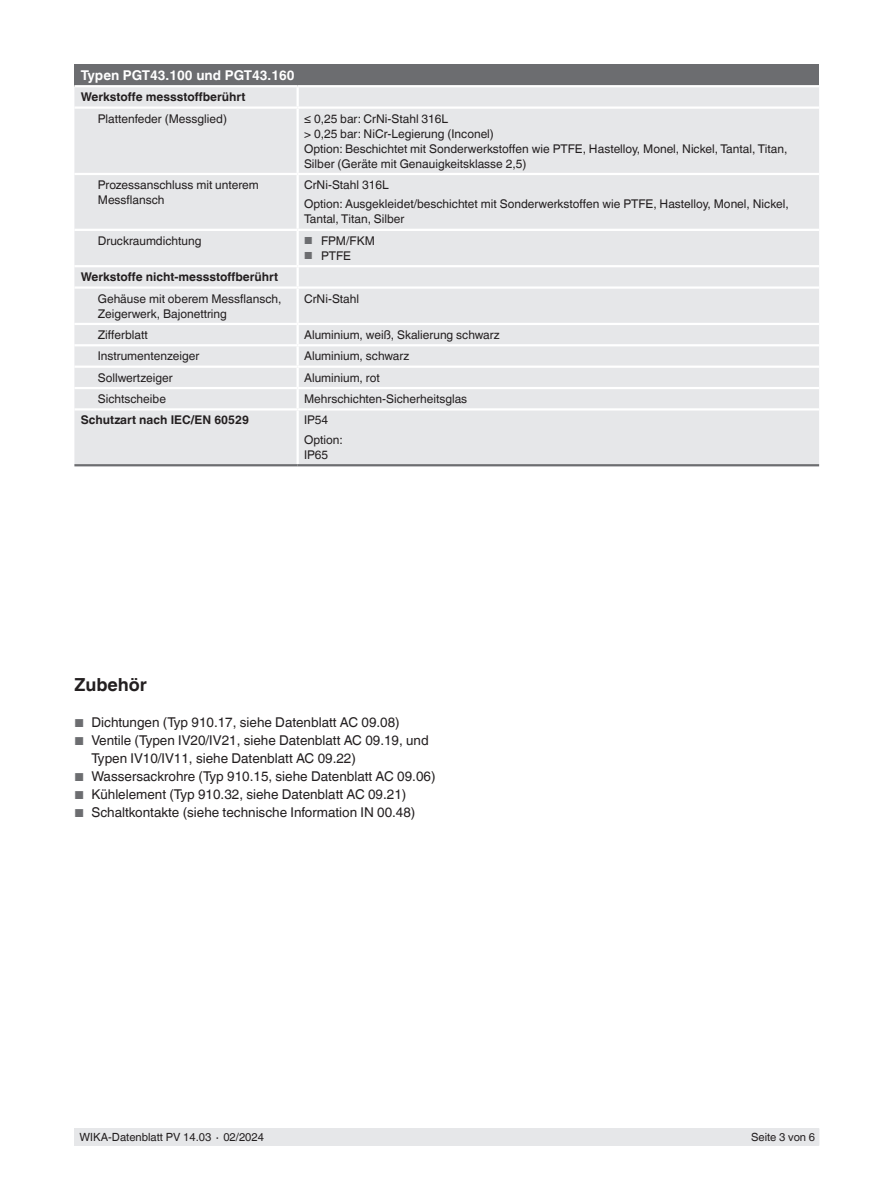
<style>
.page{position:relative;width:893px;height:1188px;background:#fff}
.page>*{position:absolute;margin:0;border:0;box-sizing:border-box;transform-origin:0 0}
.t1{font:700 18px "Helvetica World";color:#231f20}
.t2{font:13.5px/18px "Helvetica World";color:#231f20}
.t3{font:700 13.5px "Helvetica World";color:#fff}
.t4{font:12px/15px "Helvetica World";color:#231f20}
.t5{font:700 12px "Helvetica World";color:#231f20}
.t6{font:11.25px "Helvetica World";color:#231f20}
.s1{font-size:10.2px;color:#6c6d70}
.s2{font-size:11.55px;color:#6c6d70}
</style>
<div class="page">
<div style="left:75px;top:1128px;width:744px;height:17px;background:#e6e7e9"></div>
<div style="left:74px;top:64px;width:745px;height:22px;background:#6c6d70"></div>
<div style="left:74px;top:87px;width:745px;height:377px;background:#e6e7e9"></div>
<hr style="left:74px;top:85px;width:224px;height:2px;background:#fff">
<hr style="left:298px;top:85px;width:521px;height:2px;background:#fff">
<hr style="left:74px;top:408px;width:224px;height:3px;background:#fff">
<hr style="left:298px;top:408px;width:521px;height:3px;background:#fff">
<hr style="left:297px;top:411px;width:2px;height:53px;background:#fff">
<svg style="left:297px;top:87px;width:2px;height:19px"></svg>
<hr style="left:74px;top:106px;width:224px;height:3px;background:#fff">
<hr style="left:298px;top:106px;width:521px;height:3px;background:#fff">
<hr style="left:297px;top:109px;width:2px;height:64px;background:#fff">
<hr style="left:74px;top:173px;width:224px;height:2px;background:#fff">
<hr style="left:298px;top:173px;width:521px;height:2px;background:#fff">
<hr style="left:297px;top:175px;width:2px;height:54px;background:#fff">
<hr style="left:74px;top:229px;width:224px;height:2px;background:#fff">
<hr style="left:298px;top:229px;width:521px;height:2px;background:#fff">
<hr style="left:297px;top:231px;width:2px;height:34px;background:#fff">
<hr style="left:74px;top:265px;width:224px;height:2px;background:#fff">
<hr style="left:298px;top:265px;width:521px;height:2px;background:#fff">
<svg style="left:297px;top:267px;width:2px;height:19px"></svg>
<hr style="left:74px;top:286px;width:224px;height:3px;background:#fff">
<hr style="left:298px;top:286px;width:521px;height:3px;background:#fff">
<hr style="left:297px;top:289px;width:2px;height:34px;background:#fff">
<hr style="left:74px;top:323px;width:224px;height:2px;background:#fff">
<hr style="left:298px;top:323px;width:521px;height:2px;background:#fff">
<svg style="left:297px;top:325px;width:2px;height:19px"></svg>
<hr style="left:74px;top:344px;width:224px;height:2px;background:#fff">
<hr style="left:298px;top:344px;width:521px;height:2px;background:#fff">
<hr style="left:297px;top:346px;width:2px;height:20px;background:#fff">
<hr style="left:74px;top:366px;width:224px;height:2px;background:#fff">
<hr style="left:298px;top:366px;width:521px;height:2px;background:#fff">
<hr style="left:74px;top:387px;width:224px;height:2px;background:#fff">
<hr style="left:298px;top:387px;width:521px;height:2px;background:#fff">
<svg style="left:297px;top:368px;width:2px;height:40px"></svg>
<hr style="left:74px;top:464px;width:224px;height:2px;background:#6c6d70">
<hr style="left:298px;top:464px;width:521px;height:2px;background:#6c6d70">
<p class="t3" style="left:81px;top:67px;width:215px">Typen PGT43.100 und PGT43.160</p>
<p class="t5" style="left:81px;top:90px;width:166px">Werkstoffe messstoffberührt</p>
<p class="t4" style="left:98px;top:111px;width:131px">Plattenfeder (Messglied)</p>
<p class="t4" style="left:304px;top:111px;width:485px">≤ 0,25 bar: CrNi-Stahl 316L<br>&gt; 0,25 bar: NiCr-Legierung (Inconel)<br>Option: Beschichtet mit Sonderwerkstoffen wie PTFE, Hastelloy, Monel, Nickel, Tantal, Titan, Silber (Geräte mit Genauigkeitsklasse 2,5)</p>
<p class="t4" style="left:98px;top:177px;width:163px">Prozessanschluss mit unterem<br>Messflansch</p>
<p class="t4" style="left:304px;top:175px;width:486px;line-height:19.5px">CrNi-Stahl 316L<br>Option: Ausgekleidet/beschichtet mit Sonderwerkstoffen wie PTFE, Hastelloy, Monel, Nickel,</p>
<p class="t4" style="left:304px;top:212px;width:102px">Tantal, Titan, Silber</p>
<p class="t4" style="left:98px;top:233px;width:105px">Druckraumdichtung</p>
<p class="t4" style="left:304px;top:233px;width:72px"><span class="s1">■</span> FPM/FKM</p>
<p class="t4" style="left:304px;top:248px;width:49px"><span class="s1">■</span> PTFE</p>
<p class="t5" style="left:81px;top:270px;width:199px">Werkstoffe nicht-messstoffberührt</p>
<p class="t4" style="left:98px;top:291px;width:185px">Gehäuse mit oberem Messflansch,<br>Zeigerwerk, Bajonettring</p>
<p class="t4" style="left:304px;top:291px;width:57px">CrNi-Stahl</p>
<p class="t4" style="left:98px;top:327px;width:51px">Zifferblatt</p>
<p class="t4" style="left:304px;top:327px;width:197px">Aluminium, weiß, Skalierung schwarz</p>
<p class="t4" style="left:98px;top:349px;width:103px">Instrumentenzeiger</p>
<p class="t4" style="left:304px;top:349px;width:107px">Aluminium, schwarz</p>
<p class="t4" style="left:98px;top:370px;width:76px">Sollwertzeiger</p>
<p class="t4" style="left:304px;top:370px;width:77px">Aluminium, rot</p>
<p class="t4" style="left:98px;top:391px;width:70px">Sichtscheibe</p>
<p class="t4" style="left:304px;top:391px;width:165px">Mehrschichten-Sicherheitsglas</p>
<p class="t5" style="left:81px;top:413px;width:170px">Schutzart nach IEC/EN 60529</p>
<p class="t4" style="left:304px;top:411px;width:40px;line-height:19.5px">IP54<br>Option:</p>
<p class="t4" style="left:304px;top:447px;width:26px">IP65</p>
<h1 class="t1" style="left:74px;top:675px;width:74px">Zubehör</h1>
<p class="t2" style="left:74px;top:714px;width:327px"><span class="s2">■</span> Dichtungen (Typ 910.17, siehe Datenblatt AC 09.08)</p>
<p class="t2" style="left:91px;top:732px;width:339px;text-indent:-17px"><span class="s2">■</span> Ventile (Typen IV20/IV21, siehe Datenblatt AC 09.19, und<br>Typen IV10/IV11, siehe Datenblatt AC 09.22)</p>
<p class="t2" style="left:74px;top:768px;width:363px"><span class="s2">■</span> Wassersackrohre (Typ 910.15, siehe Datenblatt AC 09.06)</p>
<p class="t2" style="left:74px;top:786px;width:333px"><span class="s2">■</span> Kühlelement (Typ 910.32, siehe Datenblatt AC 09.21)</p>
<p class="t2" style="left:74px;top:804px;width:342px"><span class="s2">■</span> Schaltkontakte (siehe technische Information IN 00.48)</p>
<p class="t6" style="left:80px;top:1131px;width:186px">WIKA-Datenblatt PV 14.03 ∙ 02/2024</p>
<p class="t6" style="left:751px;top:1131px;width:66px">Seite 3 von 6</p>
</div>
